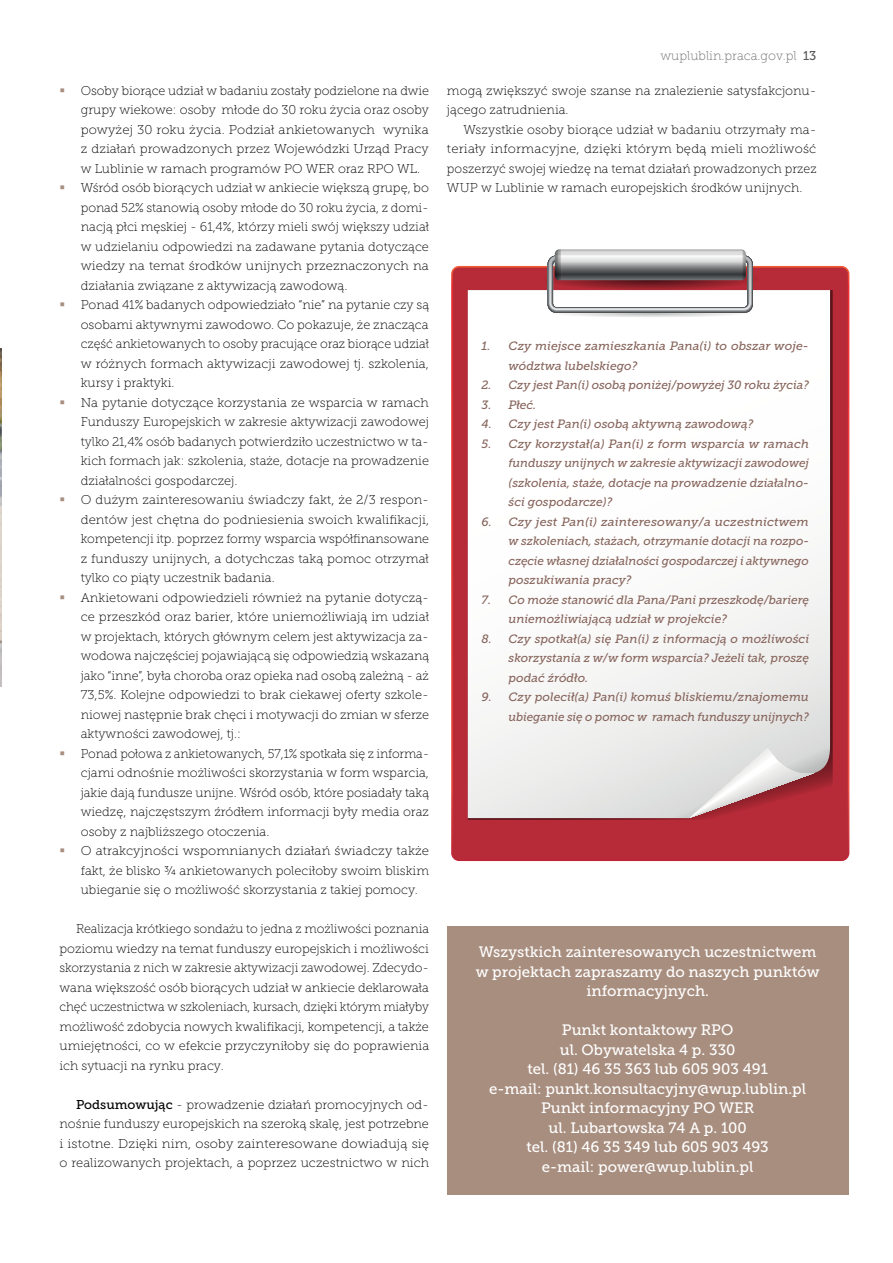
<style>
.page{position:relative;width:893px;height:1263px;background:#fff}
.page>*{position:absolute;margin:0;border:0;box-sizing:border-box;transform-origin:0 0}
.t1{font:15px/19.5px "Museo Slab 500";color:#fff;text-align:center}
.t2{font:12.75px/19.5px "Museo Slab 100";color:#000;text-align:justify}
.t3{font:12.75px "Museo Slab 100";color:#6d6e71}
.t4{font:italic 12px/19.5px "Museo Slab 500";letter-spacing:-.005em;color:#86645b;text-align:justify}
.s1{font-family:"Museo Slab 500"}
.s2{font-family:"Museo Slab 500";color:#58595b}
</style>
<div class="page">
<img style="left:0;top:349px;width:2px;height:338px">
<div style="left:453px;top:268px;width:395px;height:591px;background:#b62b37;border-radius:6px"></div>
<svg style="left:468px;top:290px;width:362px;height:528px;background:#f7f7f6"></svg>
<svg style="left:689px;top:748px;width:127px;height:70px"></svg>
<svg style="left:541px;top:249px;width:218px;height:68px;background:#b8a7a9"></svg>
<div style="left:447px;top:926px;width:401px;height:269px;background:#a88e7f"></div>
<p class="t2" style="left:81px;top:81px;width:350px;text-align:left">Osoby biorące udział w badaniu zostały podzielone na dwie grupy wiekowe: osoby młode do 30 roku życia oraz osoby powyżej 30 roku życia. Podział ankietowanych wynika z działań prowadzonych przez Wojewódzki Urząd Pracy w Lublinie w ramach programów PO WER oraz RPO WL.<br>Wśród osób biorących udział w ankiecie większą grupę, bo ponad 52% stanowią osoby młode do 30 roku życia, z domi&shy;nacją płci męskiej - 61,4%, którzy mieli swój większy udział w udzielaniu odpowiedzi na zadawane pytania dotyczące wiedzy na temat środków unijnych przeznaczonych na działania związane z aktywizacją zawodową.<br>Ponad 41% badanych odpowiedziało “nie” na pytanie czy są osobami aktywnymi zawodowo. Co pokazuje, że znacząca część ankietowanych to osoby pracujące oraz biorące udział w różnych formach aktywizacji zawodowej tj. szkolenia, kursy i praktyki.<br>Na pytanie dotyczące korzystania ze wsparcia w ramach Funduszy Europejskich w zakresie aktywizacji zawodowej tylko 21,4% osób badanych potwierdziło uczestnictwo w ta&shy;kich formach jak: szkolenia, staże, dotacje na prowadzenie działalności gospodarczej.<br>O dużym zainteresowaniu świadczy fakt, że 2/3 respon&shy;dentów jest chętna do podniesienia swoich kwalifikacji, kompetencji itp. poprzez formy wsparcia współfinansowane z funduszy unijnych, a dotychczas taką pomoc otrzymał tylko co piąty uczestnik badania.<br>Ankietowani odpowiedzieli również na pytanie dotyczą&shy;ce przeszkód oraz barier, które uniemożliwiają im udział w projektach, których głównym celem jest aktywizacja za&shy;wodowa najczęściej pojawiającą się odpowiedzią wskazaną jako “inne”, była choroba oraz opieka nad osobą zależną - aż 73,5%. Kolejne odpowiedzi to brak ciekawej oferty szkole&shy;niowej następnie brak chęci i motywacji do zmian w sferze aktywności zawodowej, tj.:<br>Ponad połowa z ankietowanych, 57,1% spotkała się z informa&shy;cjami odnośnie możliwości skorzystania w form wsparcia, jakie dają fundusze unijne. Wśród osób, które posiadały taką wiedzę, najczęstszym źródłem informacji były media oraz osoby z najbliższego otoczenia.<br>O atrakcyjności wspomnianych działań świadczy także fakt, że blisko ¾ ankietowanych poleciłoby swoim bliskim ubieganie się o możliwość skorzystania z takiej pomocy.</p>
<p class="t2" style="left:60px;top:919px;width:371px;text-indent:16px">Realizacja krótkiego sondażu to jedna z możliwości poznania poziomu wiedzy na temat funduszy europejskich i możliwości skorzystania z nich w zakresie aktywizacji zawodowej. Zdecydo&shy;wana większość osób biorących udział w ankiecie deklarowała chęć uczestnictwa w szkoleniach, kursach, dzięki którym miałyby możliwość zdobycia nowych kwalifikacji, kompetencji, a także umiejętności, co w efekcie przyczyniłoby się do poprawienia ich sytuacji na rynku pracy.</p>
<p class="t2" style="left:60px;top:1095px;width:371px;text-indent:16px"><span class="s1">Podsumowując</span> - prowadzenie działań promocyjnych od&shy;nośnie funduszy europejskich na szeroką skalę, jest potrzebne i istotne. Dzięki nim, osoby zainteresowane dowiadują się o realizowanych projektach, a poprzez uczestnictwo w nich</p>
<p class="t3" style="left:660px;top:49px;width:157px">wuplublin.praca.gov.pl <span class="s2">13</span></p>
<p class="t2" style="left:447px;top:81px;width:371px">mogą zwiększyć swoje szanse na znalezienie satysfakcjonu&shy;jącego zatrudnienia.</p>
<p class="t2" style="left:447px;top:120px;width:371px;text-indent:16px">Wszystkie osoby biorące udział w badaniu otrzymały ma&shy;teriały informacyjne, dzięki którym będą mieli możliwość poszerzyć swojej wiedzę na temat działań prowadzonych przez WUP w Lublinie w ramach europejskich środków unijnych.</p>
<p class="t4" style="left:509px;top:336px;width:302px;text-indent:-27px">1. Czy miejsce zamieszkania Pana(i) to obszar woje&shy;wództwa lubelskiego?</p>
<p class="t4" style="left:482px;top:375px;width:329px">2. Czy jest Pan(i) osobą poniżej/powyżej 30 roku życia?</p>
<p class="t4" style="left:482px;top:395px;width:56px">3. Płeć.</p>
<p class="t4" style="left:482px;top:414px;width:273px">4. Czy jest Pan(i) osobą aktywną zawodową?</p>
<p class="t4" style="left:509px;top:434px;width:302px;text-indent:-27px">5. Czy korzystał(a) Pan(i) z form wsparcia w ramach funduszy unijnych w zakresie aktywizacji zawodowej (szkolenia, staże, dotacje na prowadzenie działalno&shy;ści gospodarcze)?</p>
<p class="t4" style="left:509px;top:512px;width:302px;text-indent:-27px">6. Czy jest Pan(i) zainteresowany/a uczestnictwem w szkoleniach, stażach, otrzymanie dotacji na rozpo&shy;częcie własnej działalności gospodarczej i aktywnego poszukiwania pracy?</p>
<p class="t4" style="left:509px;top:590px;width:302px;text-indent:-27px">7. Co może stanowić dla Pana/Pani przeszkodę/barierę uniemożliwiającą udział w projekcie?</p>
<p class="t4" style="left:509px;top:629px;width:302px;text-indent:-27px">8. Czy spotkał(a) się Pan(i) z informacją o możliwości skorzystania z w/w form wsparcia? Jeżeli tak, proszę podać źródło.</p>
<p class="t4" style="left:482px;top:687px;width:329px;text-align:right">9. Czy polecił(a) Pan(i) komuś bliskiemu/znajomemu ubieganie się o pomoc w ramach funduszy unijnych?</p>
<p class="t1" style="left:476px;top:942px;width:345px">Wszystkich zainteresowanych uczestnictwem w projektach zapraszamy do naszych punktów informacyjnych.</p>
<p class="t1" style="left:489px;top:1020px;width:319px">Punkt kontaktowy RPO<br>ul. Obywatelska 4 p. 330<br>tel. (81) 46 35 363 lub 605 903 491<br>e-mail: punkt.konsultacyjny@wup.lublin.pl<br>Punkt informacyjny PO WER<br>ul. Lubartowska 74 A p. 100<br>tel. (81) 46 35 349 lub 605 903 493<br>e-mail: power@wup.lublin.pl</p>
</div>
